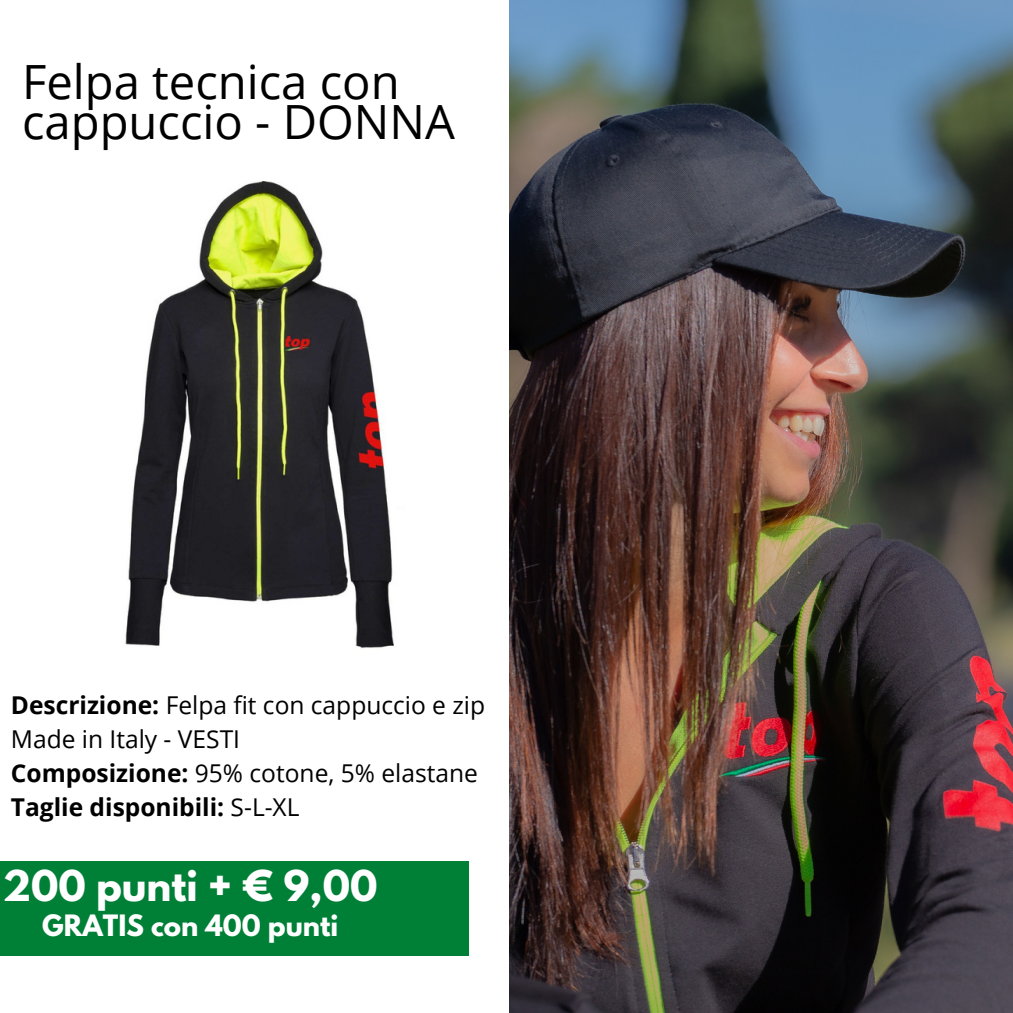
<style>
.page{position:relative;width:1013px;height:1013px;background:#fff}
.page>*{position:absolute;margin:0;border:0;box-sizing:border-box;transform-origin:0 0}
.t1{font:47.12px/40.1px "Open Sans";color:#000}
.t2{font:700 37.62px "League Spartan";color:#fff}
.t3{font:700 26.12px "League Spartan";color:#fff}
.t4{font:24.5px "Open Sans";color:#000}
.t5{font:700 24.5px "Open Sans";color:#000}
.s1{font-weight:700}
.s2{font-weight:400}
</style>
<div class="page">
<img style="left:125px;top:181px;width:269px;height:467px">
<img style="left:509px;top:0;width:503px;height:1012px">
<div style="left:0;top:861px;width:469px;height:95px;background:#008037"></div>
<p class="t1" style="left:22px;top:61px;width:434px">Felpa tecnica con cappuccio - DONNA</p>
<p class="t4" style="left:11px;top:688px;width:476px"><span class="s1">Descrizione:</span> Felpa fit con cappuccio e zip</p>
<p class="t4" style="left:11px;top:722px;width:231px">Made in Italy - VESTI</p>
<p class="t4" style="left:11px;top:755px;width:468px"><span class="s1">Composizione:</span> 95% cotone, 5% elastane</p>
<p class="t5" style="left:11px;top:789px;width:290px">Taglie disponibili: <span class="s2">S-L-XL</span></p>
<p class="t2" style="left:3px;top:867px;width:376px">200 punti + € 9,00</p>
<p class="t3" style="left:42px;top:912px;width:297px">GRATIS con 400 punti</p>
</div>
